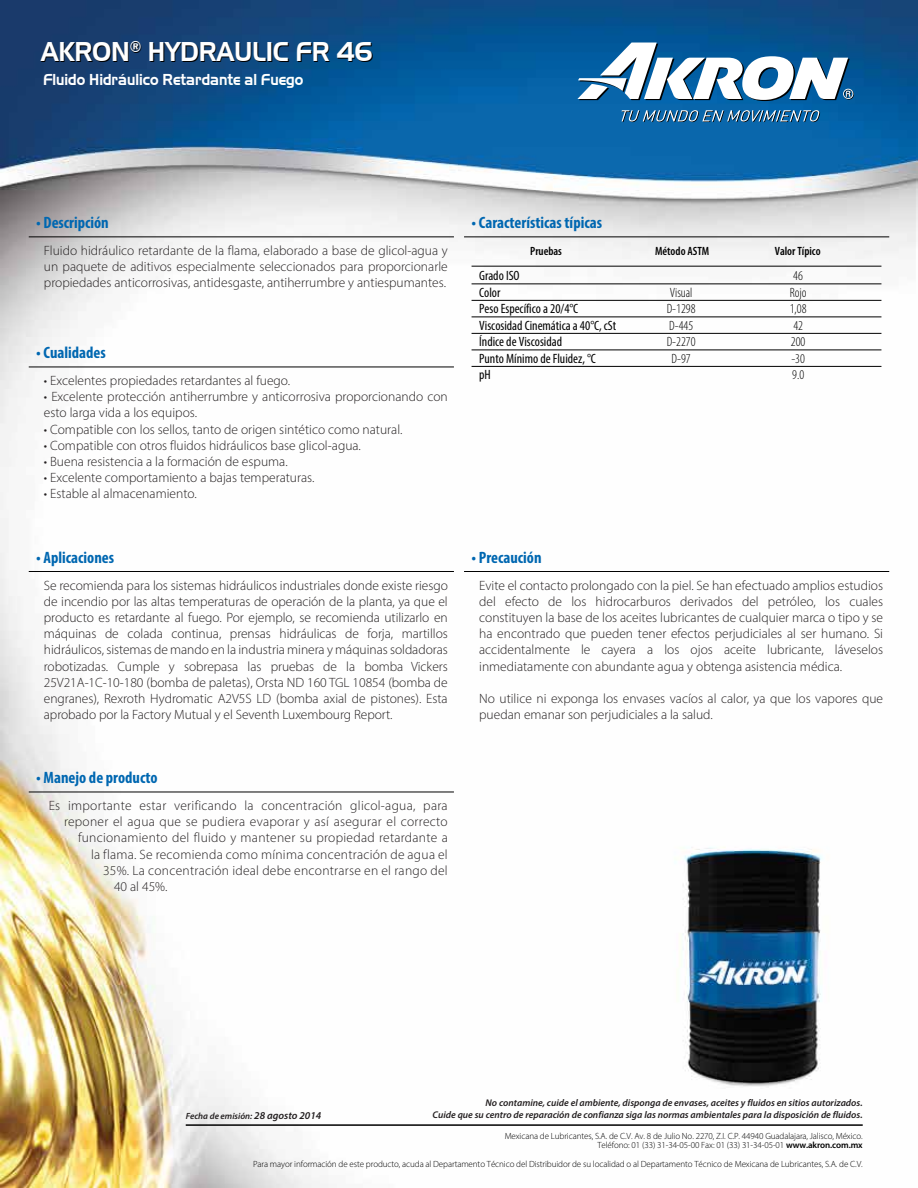
<style>
.page{position:relative;width:918px;height:1188px;background:#fff}
.page>*{position:absolute;margin:0;border:0;box-sizing:border-box;transform-origin:0 0}
.t1{font:26.4px "Aero";color:#fff;scale:.91 1}
.t2{font:700 condensed 16.5px "Myriad Pro";color:#0067b1}
.t3{font:15.45px "Aero";color:#fff;scale:.91 1}
.t4{font:300 13.5px/16.2px "Myriad Pro";color:#231f20;text-align:justify}
.t5{font:300 13.5px "Myriad Pro";letter-spacing:.02em;color:#231f20}
.t6{font:condensed 13.5px "Myriad Pro";color:#010101}
.t7{font:300 condensed 13.5px "Myriad Pro";color:#010101}
.t8{font:600 condensed 12px "Myriad Pro";color:#010101}
.t9{font:italic 600 9.75px "Myriad Pro";color:#231f20}
.t10{font:300 9px/9.3px "Myriad Pro";letter-spacing:-.01em;color:#010101;text-align:right}
.t11{font:italic 600 9px "Myriad Pro";color:#231f20}
.s1{color:#000}
.s2{font-size:10.5px}
.s3{font-weight:600}
</style>
<div class="page">
<img style="left:0;top:0;width:918px;height:1188px">
<hr style="left:29px;top:236px;width:425px;height:1px;background:#010101">
<hr style="left:464px;top:571px;width:425px;height:1px;background:#010101">
<hr style="left:29px;top:571px;width:425px;height:1px;background:#010101">
<hr style="left:29px;top:792px;width:425px;height:1px;background:#010101">
<hr style="left:29px;top:367px;width:425px;height:1px;background:#010101">
<svg style="left:577px;top:43px;width:277px;height:58px"></svg>
<svg style="left:622px;top:110px;width:198px;height:12px;background:#447ca5"></svg>
<hr style="left:186px;top:1124px;width:677px;height:2px;background:#010101">
<hr style="left:472px;top:266px;width:409px;height:1px;background:#010101">
<hr style="left:472px;top:300px;width:409px;height:1px;background:#010101">
<hr style="left:472px;top:333px;width:409px;height:1px;background:#010101">
<hr style="left:472px;top:350px;width:409px;height:1px;background:#010101">
<hr style="left:472px;top:317px;width:409px;height:1px;background:#010101">
<hr style="left:472px;top:284px;width:409px;height:1px;background:#010101">
<hr style="left:464px;top:236px;width:425px;height:1px;background:#010101">
<hr style="left:472px;top:366px;width:409px;height:1px;background:#010101">
<h1 class="t1" style="left:42px;top:36px;width:365px"><span class="s1">AKRON</span><sup>®</sup> HYDRAULIC FR 46</h1>
<p class="t3" style="left:43px;top:71px;width:287px">Fluido Hidráulico Retardante al Fuego</p>
<p class="t2" style="left:36px;top:213px;width:74px">• Descripción</p>
<p class="t4" style="left:44px;top:242px;width:405px">Fluido hidráulico retardante de la flama, elaborado a base de glicol-agua y un paquete de aditivos especialmente seleccionados para proporcionarle propiedades anticorrosivas, antidesgaste, antiherrumbre y antiespumantes.</p>
<p class="t2" style="left:36px;top:343px;width:71px">• Cualidades</p>
<p class="t4" style="left:44px;top:372px;width:248px">• Excelentes propiedades retardantes al fuego.</p>
<p class="t4" style="left:44px;top:389px;width:405px">• Excelente protección antiherrumbre y anticorrosiva proporcionando con esto larga vida a los equipos.</p>
<p class="t4" style="left:44px;top:421px;width:360px">• Compatible con los sellos, tanto de origen sintético como natural.</p>
<p class="t4" style="left:44px;top:437px;width:319px">• Compatible con otros fluidos hidráulicos base glicol-agua.</p>
<p class="t4" style="left:44px;top:453px;width:245px">• Buena resistencia a la formación de espuma.</p>
<p class="t4" style="left:44px;top:470px;width:272px">• Excelente comportamiento a bajas temperaturas.</p>
<p class="t4" style="left:44px;top:486px;width:154px">• Estable al almacenamiento.</p>
<p class="t2" style="left:36px;top:547px;width:79px">• Aplicaciones</p>
<p class="t4" style="left:44px;top:577px;width:406px">Se recomienda para los sistemas hidráulicos industriales donde existe riesgo de incendio por las altas temperaturas de operación de la planta, ya que el producto es retardante al fuego. Por ejemplo, se recomienda utilizarlo en máquinas de colada continua, prensas hidráulicas de forja, martillos hidráulicos, sistemas de mando en la industria minera y máquinas soldadoras robotizadas. Cumple y sobrepasa las pruebas de la bomba Vickers 25V21A-1C-10-180 (bomba de paletas), Orsta ND 160 TGL 10854 (bomba de engranes), Rexroth Hydromatic A2V5S LD (bomba axial de pistones). Esta aprobado por la Factory Mutual y el Seventh Luxembourg Report.</p>
<p class="t2" style="left:36px;top:768px;width:123px">• Manejo de producto</p>
<p class="t5" style="left:49px;top:797px;width:401px">Es importante estar verificando la concentración glicol-agua, para</p>
<p class="t5" style="left:64px;top:814px;width:385px">reponer el agua que se pudiera evaporar y así asegurar el correcto</p>
<p class="t5" style="left:78px;top:830px;width:371px">funcionamiento del fluido y mantener su propiedad retardante a</p>
<p class="t5" style="left:91px;top:846px;width:358px">la flama. Se recomienda como mínima concentración de agua el</p>
<p class="t5" style="left:103px;top:862px;width:346px">35%. La concentración ideal debe encontrarse en el rango del</p>
<p class="t4" style="left:114px;top:878px;width:55px">40 al 45%.</p>
<p class="t2" style="left:472px;top:213px;width:132px">• Características típicas</p>
<p class="t6" style="left:479px;top:268px;width:42px">Grado ISO</p>
<p class="t7" style="left:793px;top:268px;width:11px">46</p>
<p class="t6" style="left:479px;top:284px;width:23px">Color</p>
<p class="t7" style="left:670px;top:284px;width:24px">Visual</p>
<p class="t7" style="left:790px;top:284px;width:18px">Rojo</p>
<p class="t6" style="left:479px;top:301px;width:101px">Peso Específico a 20/4°C</p>
<p class="t7" style="left:667px;top:301px;width:30px">D-1298</p>
<p class="t7" style="left:790px;top:301px;width:18px">1,08</p>
<p class="t6" style="left:479px;top:317px;width:139px">Viscosidad Cinemática a 40°C, cSt</p>
<p class="t7" style="left:669px;top:317px;width:26px">D-445</p>
<p class="t7" style="left:793px;top:317px;width:11px">42</p>
<p class="t6" style="left:479px;top:334px;width:84px">Índice de Viscosidad</p>
<p class="t7" style="left:667px;top:334px;width:30px">D-2270</p>
<p class="t7" style="left:791px;top:334px;width:16px">200</p>
<p class="t6" style="left:479px;top:350px;width:118px">Punto Mínimo de Fluidez, °C</p>
<p class="t7" style="left:672px;top:350px;width:21px">D-97</p>
<p class="t7" style="left:791px;top:350px;width:15px">-30</p>
<p class="t6" style="left:479px;top:367px;width:13px">pH</p>
<p class="t7" style="left:792px;top:367px;width:14px">9.0</p>
<p class="t8" style="left:530px;top:244px;width:33px">Pruebas</p>
<p class="t8" style="left:655px;top:244px;width:56px">Método ASTM</p>
<p class="t8" style="left:775px;top:244px;width:47px">Valor Típico</p>
<p class="t2" style="left:472px;top:547px;width:72px">• Precaución</p>
<p class="t4" style="left:479px;top:577px;width:405px">Evite el contacto prolongado con la piel. Se han efectuado amplios estudios del efecto de los hidrocarburos derivados del petróleo, los cuales constituyen la base de los aceites lubricantes de cualquier marca o tipo y se ha encontrado que pueden tener efectos perjudiciales al ser humano. Si accidentalmente le cayera a los ojos aceite lubricante, láveselos inmediatamente con abundante agua y obtenga asistencia médica.</p>
<p class="t4" style="left:479px;top:690px;width:405px">No utilice ni exponga los envases vacíos al calor, ya que los vapores que puedan emanar son perjudiciales a la salud.</p>
<p class="t9" style="left:486px;top:1096px;width:379px">No contamine, cuide el ambiente, disponga de envases, aceites y fluidos en sitios autorizados.</p>
<p class="t11" style="left:186px;top:1110px;width:137px">Fecha de emisión: <span class="s2">28 agosto 2014</span></p>
<p class="t9" style="left:433px;top:1108px;width:432px">Cuide que su centro de reparación de confianza siga las normas ambientales para la disposición de fluidos.</p>
<p class="t10" style="left:505px;top:1131px;width:360px">Mexicana de Lubricantes, S.A. de C.V. Av. 8 de Julio No. 2270, Z.I. C.P. 44940 Guadalajara, Jalisco, México.<br>Teléfono: 01 (33) 31-34-05-00 Fax: 01 (33) 31-34-05-01 <span class="s3">www.akron.com.mx</span></p>
<p class="t10" style="left:253px;top:1159px;width:611px">Para mayor información de este producto, acuda al Departamento Técnico del Distribuidor de su localidad o al Departamento Técnico de Mexicana de Lubricantes, S.A. de C.V.</p>
</div>
